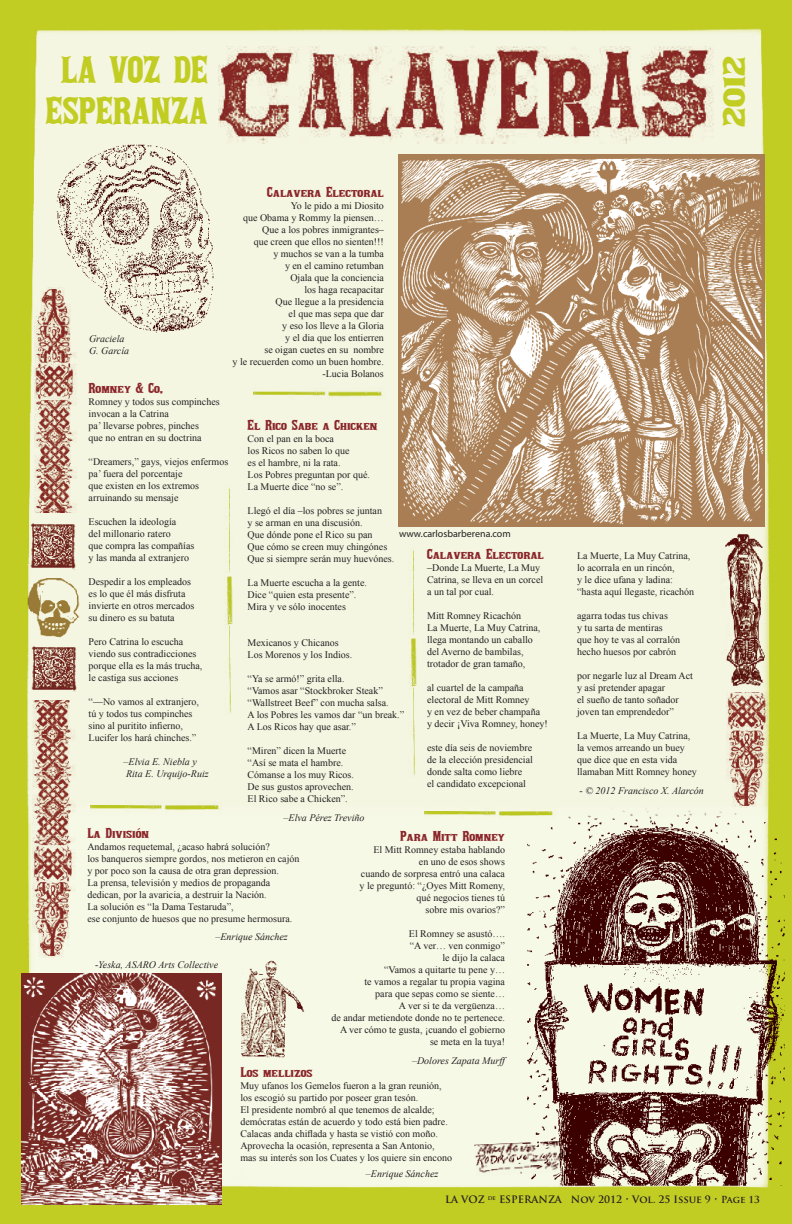
<style>
.page{position:relative;width:792px;height:1224px;background:#c2cd23}
.page>*{position:absolute;margin:0;border:0;box-sizing:border-box;transform-origin:0 0}
.t1{font:34.5px/41.4px "aka Posse";color:#c2cd23}
.t2{font:28px "aka Posse";color:#c2cd23;scale:1.56 1}
.t3{font:13px "aka Posse";color:#8a2529}
.t4{font:10px/12px "Times New Roman";color:#231f20}
.t5{font:italic 10px/12px "Times New Roman";color:#231f20}
.t6{font:700 10px "Trajan Pro";color:#231f20}
.t7{font:10px "Myriad Pro";color:#231f20}
.s1{font-size:9.5px}
</style>
<div class="page">
<div style="left:27px;top:28px;width:743px;height:778px;background:#f5f6e2"></div>
<div style="left:28px;top:806px;width:741px;height:389px;background:#f7f9e7"></div>
<img style="left:399px;top:154px;width:365px;height:373px">
<img style="left:242px;top:958px;width:64px;height:99px">
<img style="left:254px;top:387px;width:132px;height:14px">
<img style="left:224px;top:485px;width:8px;height:229px">
<img style="left:21px;top:973px;width:200px;height:232px">
<img style="left:528px;top:806px;width:257px;height:379px">
<img style="left:48px;top:138px;width:178px;height:198px">
<img style="left:218px;top:46px;width:495px;height:98px">
<img style="left:27px;top:700px;width:53px;height:258px">
<svg style="left:27px;top:573px;width:55px;height:2px"></svg>
<img style="left:27px;top:575px;width:55px;height:67px">
<img style="left:31px;top:523px;width:45px;height:46px">
<img style="left:32px;top:645px;width:45px;height:47px">
<img style="left:27px;top:287px;width:55px;height:226px">
<img style="left:716px;top:692px;width:59px;height:116px">
<img style="left:408px;top:547px;width:8px;height:229px">
<img style="left:90px;top:801px;width:132px;height:14px">
<img style="left:721px;top:532px;width:49px;height:155px">
<img style="left:424px;top:807px;width:132px;height:14px">
<img style="left:474px;top:1141px;width:97px;height:35px">
<h1 class="t1" style="left:46px;top:48px;width:146px;text-indent:15px">La Voz de<br>Esper</h1>
<h1 class="t1" style="left:132px;top:90px;width:78px">anza</h1>
<p class="t5" style="left:89px;top:332px;width:42px">Graciela<br>G. García</p>
<h3 class="t3" style="left:267px;top:184px;width:118px">Calavera Electoral</h3>
<p class="t4" style="left:233px;top:200px;width:153px;text-align:right">Yo le pido a mi Diosito<br>que Obama y Rommy la piensen…<br>Que a los pobres inmigrantes–<br>que creen que ellos no sienten!!!<br>y muchos se van a la tumba<br>y en el camino retumban<br>Ojala que la conciencia<br>los haga recapacitar<br>Que llegue a la presidencia<br>el que mas sepa que dar<br>y eso los lleve a la Gloria<br>y el dia que los entierren<br>se oigan cuetes en su nombre<br>y le recuerden como un buen hombre. -Lucia Bolanos</p>
<h3 class="t3" style="left:89px;top:380px;width:76px">Romney &amp; Co.</h3>
<p class="t4" style="left:89px;top:395px;width:133px">Romney y todos sus compinches invocan a la Catrina<br>pa’ llevarse pobres, pinches<br>que no entran en su doctrina</p>
<p class="t4" style="left:89px;top:455px;width:141px">“Dreamers,” gays, viejos enfermos pa’ fuera del porcentaje<br>que existen en los extremos arruinando su mensaje</p>
<p class="t4" style="left:89px;top:515px;width:107px">Escuchen la ideología<br>del millonario ratero<br>que compra las compañías y las manda al extranjero</p>
<p class="t4" style="left:89px;top:575px;width:107px">Despedir a los empleados es lo que él más disfruta invierte en otros mercados su dinero es su batuta</p>
<p class="t4" style="left:89px;top:635px;width:115px">Pero Catrina lo escucha viendo sus contradicciones porque ella es la más trucha, le castiga sus acciones</p>
<p class="t4" style="left:89px;top:695px;width:112px">“—No vamos al extranjero, tú y todos tus compinches sino al puritito infierno,<br>Lucifer los hará chinches.”</p>
<p class="t5" style="left:124px;top:755px;width:87px">–Elvia E. Niebla y<br>Rita E. Urquijo-Ruiz</p>
<h3 class="t3" style="left:248px;top:417px;width:132px">El Rico Sabe a Chicken</h3>
<p class="t4" style="left:248px;top:433px;width:124px">Con el pan en la boca<br>los Ricos no saben lo que<br>es el hambre, ni la rata.<br>Los Pobres preguntan por qué.<br>La Muerte dice “no se”.</p>
<p class="t4" style="left:248px;top:505px;width:148px">Llegó el día –los pobres se juntan<br>y se arman en una discusión.<br>Que dónde pone el Rico su pan<br>Que cómo se creen muy chingónes<br>Que si siempre serán muy huevónes.</p>
<p class="t4" style="left:248px;top:577px;width:121px">La Muerte escucha a la gente.<br>Dice “quien esta presente”.<br>Mira y ve sólo inocentes</p>
<p class="t4" style="left:248px;top:637px;width:106px">Mexicanos y Chicanos<br>Los Morenos y los Indios.</p>
<p class="t4" style="left:248px;top:673px;width:158px">“Ya se armó!” grita ella.<br>“Vamos asar “Stockbroker Steak” “Wallstreet Beef” con mucha salsa.<br>A los Pobres les vamos dar “un break.”<br>A Los Ricos hay que asar.”</p>
<p class="t4" style="left:248px;top:745px;width:108px">“Miren” dicen la Muerte “Así se mata el hambre.<br>Cómanse a los muy Ricos.<br>De sus gustos aprovechen.<br>El Rico sabe a Chicken”.</p>
<p class="t5" style="left:284px;top:812px;width:82px">–Elva Pérez Treviño</p>
<p class="t7" style="left:399px;top:527px;width:113px">www.carlosbarberena.com</p>
<h3 class="t3" style="left:427px;top:546px;width:118px">Calavera Electoral</h3>
<p class="t4" style="left:427px;top:562px;width:118px">–Donde La Muerte, La Muy<br>Catrina, se lleva en un corcel a un tal por cual.</p>
<p class="t4" style="left:427px;top:610px;width:115px">Mitt Romney Ricachón<br>La Muerte, La Muy Catrina, llega montando un caballo del Averno de bambilas, trotador de gran tamaño,</p>
<p class="t4" style="left:427px;top:682px;width:122px">al cuartel de la campaña electoral de Mitt Romney<br>y en vez de beber champaña<br>y decir ¡Viva Romney, honey!</p>
<p class="t4" style="left:427px;top:742px;width:107px">este día seis de noviembre de la elección presidencial donde salta como liebre<br>el candidato excepcional</p>
<h3 class="t3" style="left:87px;top:824px;width:63px">La División</h3>
<p class="t4" style="left:87px;top:840px;width:214px">Andamos requetemal, ¿acaso habrá solución?<br>los banqueros siempre gordos, nos metieron en cajón y por poco son la causa de otra gran depression.<br>La prensa, televisión y medios de propaganda dedican, por la avaricia, a destruir la Nación.<br>La solución es “la Dama Testaruda”,<br>ese conjunto de huesos que no presume hermosura.</p>
<p class="t5" style="left:215px;top:931px;width:74px">–Enrique Sánchez</p>
<h3 class="t3" style="left:400px;top:828px;width:106px">Para Mitt Romney</h3>
<p class="t4" style="left:360px;top:844px;width:147px;text-align:right">El Mitt Romney estaba hablando<br>en uno de esos shows<br>cuando de sorpresa entró una calaca y le preguntó: “¿Oyes Mitt Romeny, qué negocios tienes tú<br>sobre mis ovarios?”</p>
<p class="t4" style="left:331px;top:928px;width:175px;text-align:right">El Romney se asustó….<br>“A ver… ven conmigo”<br>le dijo la calaca<br>“Vamos a quitarte tu pene y…<br>te vamos a regalar tu propia vagina<br>para que sepas como se siente…<br>A ver si te da vergüenza…<br>de andar metiendote donde no te pertenece.<br>A ver cómo te gusta, ¡cuando el gobierno se meta en la tuya!</p>
<p class="t5" style="left:412px;top:1054px;width:94px">–Dolores Zapata Murff</p>
<p class="t5" style="left:95px;top:958px;width:125px">-Yeska, ASARO Arts Collective</p>
<h3 class="t3" style="left:240px;top:1064px;width:74px">Los mellizos</h3>
<p class="t4" style="left:240px;top:1080px;width:213px">Muy ufanos los Gemelos fueron a la gran reunión, los escogió su partido por poseer gran tesón.<br>El presidente nombró al que tenemos de alcalde; demócratas están de acuerdo y todo está bien padre.<br>Calacas anda chiflada y hasta se vistió con moño.<br>Aprovecha la ocasión, representa a San Antonio, mas su interés son los Cuates y los quiere sin encono</p>
<p class="t5" style="left:366px;top:1167px;width:74px">–Enrique Sánchez</p>
<h2 class="t2" style="left:716px;top:127px;width:47px;rotate:-90deg">2012</h2>
<p class="t4" style="left:577px;top:549px;width:119px">La Muerte, La Muy Catrina, lo acorrala en un rincón,<br>y le dice ufana y ladina: “hasta aquí llegaste, ricachón</p>
<p class="t4" style="left:577px;top:609px;width:105px">agarra todas tus chivas<br>y tu sarta de mentiras<br>que hoy te vas al corralón hecho huesos por cabrón</p>
<p class="t4" style="left:577px;top:669px;width:117px">por negarle luz al Dream Act y así pretender apagar<br>el sueño de tanto soñador joven tan emprendedor”</p>
<p class="t4" style="left:577px;top:729px;width:121px">La Muerte, La Muy Catrina, la vemos arreando un buey que dice que en esta vida llamaban Mitt Romney honey</p>
<p class="t5" style="left:580px;top:784px;width:126px">- © 2012 Francisco X. Alarcón</p>
<p class="t6" style="left:445px;top:1193px;width:316px">LA VOZ <sup>de</sup> ESPERANZA Nov 2012 • Vol. 25 Issue 9 • <span class="s1">Page 13</span></p>
</div>
